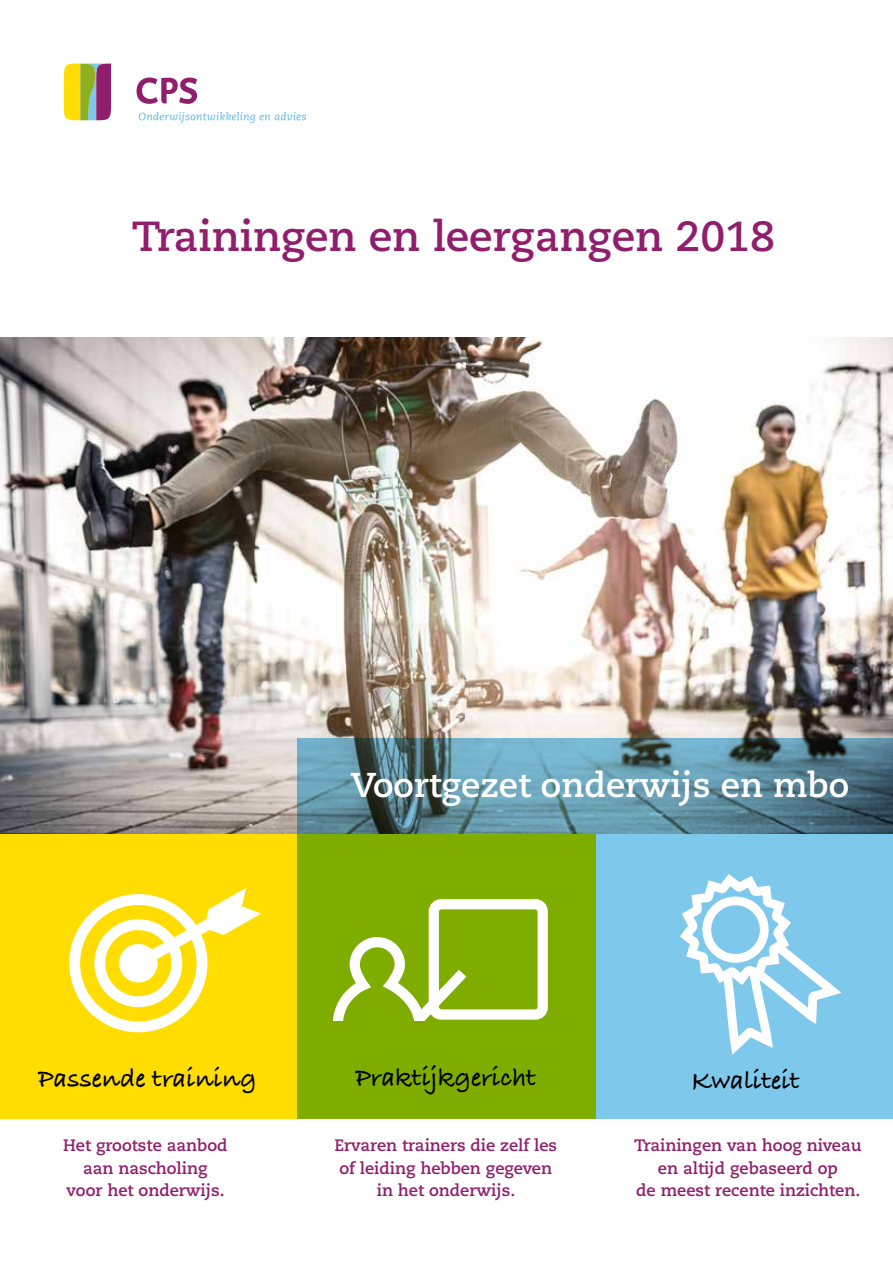
<style>
.page{position:relative;width:893px;height:1263px;background:#fff}
.page>*{position:absolute;margin:0;border:0;box-sizing:border-box;transform-origin:0 0}
.t1{font:700 42px "CPS Caecilia";color:#901e6d}
.t2{font:700 34.5px "CPS Caecilia";color:#fff}
.t3{font:700 27px "Bradley Hand ITCTT";color:#000}
.t4{font:700 16.5px/22.5px "CPS Caecilia";color:#901e6d;text-align:center}
</style>
<div class="page">
<img style="left:0;top:337px;width:893px;height:496px">
<div style="left:0;top:834px;width:595px;height:284px;background:#fd0"></div>
<svg style="left:298px;top:738px;width:595px;height:381px"></svg>
<svg style="left:139px;top:112px;width:167px;height:11px"></svg>
<svg style="left:137px;top:77px;width:60px;height:27px"></svg>
<svg style="left:64px;top:64px;width:47px;height:56px"></svg>
<div style="left:69px;top:894px;width:138px;height:138px;border:11px solid #fff;border-radius:50%"></div>
<div style="left:94px;top:919px;width:88px;height:88px;border:11px solid #fff;border-radius:50%"></div>
<div style="left:119px;top:944px;width:39px;height:38px;background:#fff;border-radius:50%"></div>
<svg style="left:124px;top:888px;width:137px;height:90px"></svg>
<svg style="left:327px;top:932px;width:150px;height:88px"></svg>
<div style="left:429px;top:899px;width:119px;height:121px;border:10px solid #fff;border-radius:7px"></div>
<svg style="left:674px;top:862px;width:177px;height:195px"></svg>
<h1 class="t1" style="left:132px;top:211px;width:645px">Trainingen en leergangen 2018</h1>
<h2 class="t2" style="left:351px;top:764px;width:500px">Voortgezet onderwijs en mbo</h2>
<h3 class="t3" style="left:38px;top:1057px;width:220px">Passende training</h3>
<h3 class="t3" style="left:355px;top:1056px;width:182px">Praktijkgericht</h3>
<h3 class="t3" style="left:691px;top:1060px;width:110px">Kwaliteit</h3>
<p class="t4" style="left:63px;top:1134px;width:166px">Het grootste aanbod aan nascholing voor het onderwijs.</p>
<p class="t4" style="left:334px;top:1134px;width:224px">Ervaren trainers die zelf les of leiding hebben gegeven in het onderwijs.</p>
<p class="t4" style="left:634px;top:1134px;width:229px">Trainingen van hoog niveau en altijd gebaseerd op<br>de meest recente inzichten.</p>
</div>
